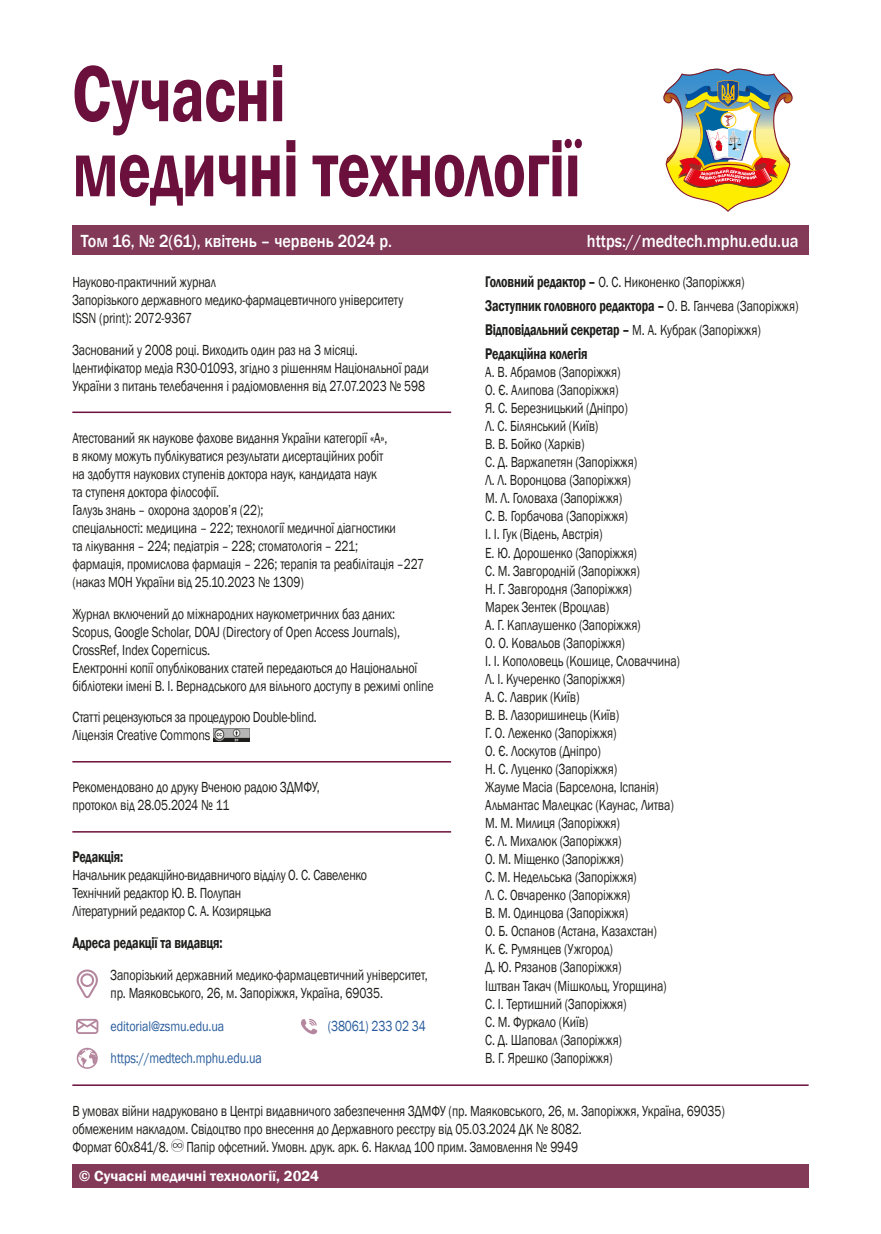
<style>
.page{position:relative;width:881px;height:1234px;background:#fff}
.page>*{position:absolute;margin:0;border:0;box-sizing:border-box;transform-origin:0 0}
._11_для_СМТ{font:600 82.5px/75px "Franklin Gothic";letter-spacing:-.01em;color:#6b103d;scale:.75 1}
._12{font:500 18px "Franklin Gothic";color:#fff;scale:.9 1}
.титул_редакційна_ра{font:600 15.9px "Franklin Gothic";letter-spacing:-.01em;color:#1d1d1b;scale:.75 1}
.титул_колонка{font:600 15.9px "Franklin Gothic";letter-spacing:-.01em;color:#1d1d1b;scale:.75 1}
.титул_колонка_линия{font:600 15.9px "Franklin Gothic";letter-spacing:-.01em;color:#1d1d1b;scale:.75 1}
.титул_редакційна_ра-2{font:15px "Franklin Gothic";letter-spacing:-.01em;color:#1d1d1b;scale:.8 1}
.титул_колонка_линия-2{font:15px/18px "Franklin Gothic";letter-spacing:-.01em;color:#1d1d1b;scale:.8 1}
.титул_колонка-2{font:15px/18px "Franklin Gothic";letter-spacing:-.01em;color:#1d1d1b;scale:.8 1}
.титул_колонка-3{font:15px "Franklin Gothic";letter-spacing:-.01em;color:#275b9c;scale:.8 1}
._14{font:600 15px "Franklin Gothic";color:#fff}
.титул_колонка-4{font:14.25px "Franklin Gothic";letter-spacing:-.01em;color:#275b9c;scale:.85 1}
.s1{font-weight:600;font-size:15.9px}
.s2{font-weight:400;font-size:15px}
</style>
<div class="page">
<hr style="left:72px;top:411px;width:379px;height:2px;background:#6c103d">
<hr style="left:72px;top:760px;width:379px;height:2px;background:#6c103d">
<hr style="left:72px;top:830px;width:379px;height:2px;background:#6c103d">
<img style="left:213px;top:728px;width:36px;height:13px">
<div style="left:72px;top:1164px;width:736px;height:22px;background:#833958"></div>
<img style="left:663px;top:69px;width:129px;height:143px">
<div style="left:72px;top:225px;width:736px;height:30px;background:#833958"></div>
<hr style="left:72px;top:1084px;width:736px;height:1px;background:#6c103d">
<svg style="left:171px;top:1139px;width:13px;height:12px"></svg>
<svg style="left:76px;top:969px;width:22px;height:28px"></svg>
<svg style="left:76px;top:1018px;width:22px;height:15px"></svg>
<svg style="left:77px;top:1047px;width:21px;height:21px"></svg>
<svg style="left:301px;top:1018px;width:16px;height:15px"></svg>
<p class="_11_для_СМТ" style="left:72px;top:57px;width:679px">Сучасні<br>медичні технології</p>
<p class="_12" style="left:81px;top:229px;width:347px">Том 16, № 2(61), квітень – червень 2024 р.</p>
<p class="_12" style="left:586px;top:229px;width:236px">https://medtech.mphu.edu.ua</p>
<p class="титул_редакційна_ра-2" style="left:485px;top:273px;width:325px"><span class="s1">Головний редактор –</span> О. С. Никоненко (Запоріжжя)</p>
<p class="титул_редакційна_ра" style="left:485px;top:296px;width:419px">Заступник головного редактора – <span class="s2">О. В. Ганчева (Запоріжжя)</span></p>
<p class="титул_редакційна_ра" style="left:485px;top:320px;width:369px">Відповідальний секретар – <span class="s2">М. А. Кубрак (Запоріжжя)</span></p>
<p class="титул_редакційна_ра" style="left:485px;top:344px;width:138px">Редакційна колегія</p>
<p class="титул_редакційна_ра-2" style="left:485px;top:363px;width:171px">А. В. Абрамов (Запоріжжя)</p>
<p class="титул_редакційна_ра-2" style="left:485px;top:381px;width:168px">О. Є. Алипова (Запоріжжя)</p>
<p class="титул_редакційна_ра-2" style="left:485px;top:399px;width:180px">Я. С. Березницький (Дніпро)</p>
<p class="титул_редакційна_ра-2" style="left:485px;top:417px;width:143px">Л. С. Білянський (Київ)</p>
<p class="титул_редакційна_ра-2" style="left:485px;top:435px;width:126px">В. В. Бойко (Харків)</p>
<p class="титул_редакційна_ра-2" style="left:485px;top:453px;width:191px">С. Д. Варжапетян (Запоріжжя)</p>
<p class="титул_редакційна_ра-2" style="left:485px;top:471px;width:184px">Л. Л. Воронцова (Запоріжжя)</p>
<p class="титул_редакційна_ра-2" style="left:485px;top:489px;width:173px">М. Л. Головаха (Запоріжжя)</p>
<p class="титул_редакційна_ра-2" style="left:485px;top:507px;width:180px">С. В. Горбачова (Запоріжжя)</p>
<p class="титул_редакційна_ра-2" style="left:485px;top:525px;width:148px">І. І. Гук (Відень, Австрія)</p>
<p class="титул_редакційна_ра-2" style="left:485px;top:543px;width:191px">Е. Ю. Дорошенко (Запоріжжя)</p>
<p class="титул_редакційна_ра-2" style="left:485px;top:561px;width:195px">С. М. Завгородній (Запоріжжя)</p>
<p class="титул_редакційна_ра-2" style="left:485px;top:579px;width:185px">Н. Г. Завгородня (Запоріжжя)</p>
<p class="титул_редакційна_ра-2" style="left:485px;top:597px;width:157px">Марек Зентек (Вроцлав)</p>
<p class="титул_редакційна_ра-2" style="left:485px;top:615px;width:196px">А. Г. Каплаушенко (Запоріжжя)</p>
<p class="титул_редакційна_ра-2" style="left:485px;top:633px;width:176px">О. О. Ковальов (Запоріжжя)</p>
<p class="титул_редакційна_ра-2" style="left:485px;top:651px;width:245px">І. І. Кополовець (Кошице, Словаччина)</p>
<p class="титул_редакційна_ра-2" style="left:485px;top:669px;width:176px">Л. І. Кучеренко (Запоріжжя)</p>
<p class="титул_редакційна_ра-2" style="left:485px;top:687px;width:119px">А. С. Лаврик (Київ)</p>
<p class="титул_редакційна_ра-2" style="left:485px;top:705px;width:169px">В. В. Лазоришинець (Київ)</p>
<p class="титул_редакційна_ра-2" style="left:485px;top:723px;width:166px">Г. О. Леженко (Запоріжжя)</p>
<p class="титул_редакційна_ра-2" style="left:485px;top:741px;width:146px">О. Є. Лоскутов (Дніпро)</p>
<p class="титул_редакційна_ра-2" style="left:485px;top:759px;width:167px">Н. С. Луценко (Запоріжжя)</p>
<p class="титул_редакційна_ра-2" style="left:485px;top:777px;width:218px">Жауме Масіа (Барселона, Іспанія)</p>
<p class="титул_редакційна_ра-2" style="left:485px;top:795px;width:237px">Альмантас Малецкас (Каунас, Литва)</p>
<p class="титул_редакційна_ра-2" style="left:485px;top:813px;width:170px">М. М. Милиця (Запоріжжя)</p>
<p class="титул_редакційна_ра-2" style="left:485px;top:831px;width:172px">Є. Л. Михалюк (Запоріжжя)</p>
<p class="титул_редакційна_ра-2" style="left:485px;top:849px;width:175px">О. М. Міщенко (Запоріжжя)</p>
<p class="титул_редакційна_ра-2" style="left:485px;top:867px;width:191px">С. М. Недельська (Запоріжжя)</p>
<p class="титул_редакційна_ра-2" style="left:485px;top:885px;width:183px">Л. С. Овчаренко (Запоріжжя)</p>
<p class="титул_редакційна_ра-2" style="left:485px;top:903px;width:180px">В. М. Одинцова (Запоріжжя)</p>
<p class="титул_редакційна_ра-2" style="left:485px;top:921px;width:216px">О. Б. Оспанов (Астана, Казахстан)</p>
<p class="титул_редакційна_ра-2" style="left:485px;top:939px;width:161px">К. Є. Румянцев (Ужгород)</p>
<p class="титул_редакційна_ра-2" style="left:485px;top:957px;width:172px">Д. Ю. Рязанов (Запоріжжя)</p>
<p class="титул_редакційна_ра-2" style="left:485px;top:975px;width:228px">Іштван Такач (Мішкольц, Угорщина)</p>
<p class="титул_редакційна_ра-2" style="left:485px;top:993px;width:178px">С. І. Тертишний (Запоріжжя)</p>
<p class="титул_редакційна_ра-2" style="left:485px;top:1012px;width:130px">С. М. Фуркало (Київ)</p>
<p class="титул_редакційна_ра-2" style="left:485px;top:1030px;width:173px">С. Д. Шаповал (Запоріжжя)</p>
<p class="титул_редакційна_ра-2" style="left:485px;top:1048px;width:161px">В. Г. Ярешко (Запоріжжя)</p>
<p class="титул_колонка_линия-2" style="left:72px;top:1101px;width:817px">В умовах війни надруковано в Центрі видавничого забезпечення ЗДМФУ (пр. Маяковського, 26, м. Запоріжжя, Україна, 69035) обмеженим накладом. Свідоцтво про внесення до Державного реєстру від 05.03.2024 ДК № 8082.<br>Формат 60х841/8. Папір офсетний. Умовн. друк. арк. 6. Наклад 100 прим. Замовлення № 9949</p>
<p class="титул_колонка-2" style="left:72px;top:273px;width:415px">Науково-практичний журнал<br>Запорізького державного медико-фармацевтичного університету<br>ISSN (print): 2072-9367</p>
<p class="титул_колонка-2" style="left:72px;top:341px;width:447px">Заснований у 2008 році. Виходить один раз на 3 місяці.<br>Ідентифікатор медіа R30-01093, згідно з рішенням Національної ради<br>України з питань телебачення і радіомовлення від 27.07.2023 № 598</p>
<p class="титул_колонка_линия-2" style="left:72px;top:429px;width:441px">Атестований як наукове фахове видання України категорії «А»,<br>в якому можуть публікуватися результати дисертаційних робіт<br>на здобуття наукових ступенів доктора наук, кандидата наук<br>та ступеня доктора філософії.<br>Галузь знань – охорона здоров’я (22);<br>спеціальності: медицина – 222; технології медичної діагностики<br>та лікування – 224; педіатрія – 228; стоматологія – 221;<br>фармація, промислова фармація – 226; терапія та реабілітація –227 (наказ МОН України від 25.10.2023 № 1309)</p>
<p class="титул_колонка-2" style="left:72px;top:604px;width:453px">Журнал включений до міжнародних наукометричних баз даних:<br>Scopus, Google Scholar, DOAJ (Directory of Open Access Journals), CrossRef, Index Copernicus.<br>Електронні копії опублікованих статей передаються до Національної бібліотеки імені В. І. Вернадського для вільного доступу в режимі online</p>
<p class="титул_колонка-2" style="left:72px;top:708px;width:307px">Статті рецензуються за процедурою Double-blind.<br>Ліцензія Creative Commons</p>
<p class="титул_колонка_линия-2" style="left:72px;top:778px;width:311px">Рекомендовано до друку Вченою радою ЗДМФУ, протокол від 28.05.2024 № 11</p>
<p class="титул_колонка_линия" style="left:72px;top:847px;width:69px">Редакція:</p>
<p class="титул_колонка_линия-2" style="left:72px;top:866px;width:370px">Начальник редакційно-видавничого відділу О. С. Савеленко<br>Технічний редактор Ю. В. Полупан<br>Літературний редактор С. А. Козиряцька</p>
<p class="титул_колонка" style="left:72px;top:932px;width:202px">Адреса редакції та видавця:</p>
<p class="титул_колонка-2" style="left:111px;top:965px;width:397px">Запорізький державний медико-фармацевтичний університет, пр. Маяковського, 26, м. Запоріжжя, Україна, 69035.</p>
<p class="титул_колонка-4" style="left:111px;top:1017px;width:135px">editorial@zsmu.edu.ua</p>
<p class="титул_колонка-3" style="left:327px;top:1016px;width:124px">(38061) 233 02 34</p>
<p class="титул_колонка-3" style="left:111px;top:1048px;width:190px">https://medtech.mphu.edu.ua</p>
<p class="_14" style="left:79px;top:1166px;width:242px">© Сучасні медичні технології, 2024</p>
</div>
